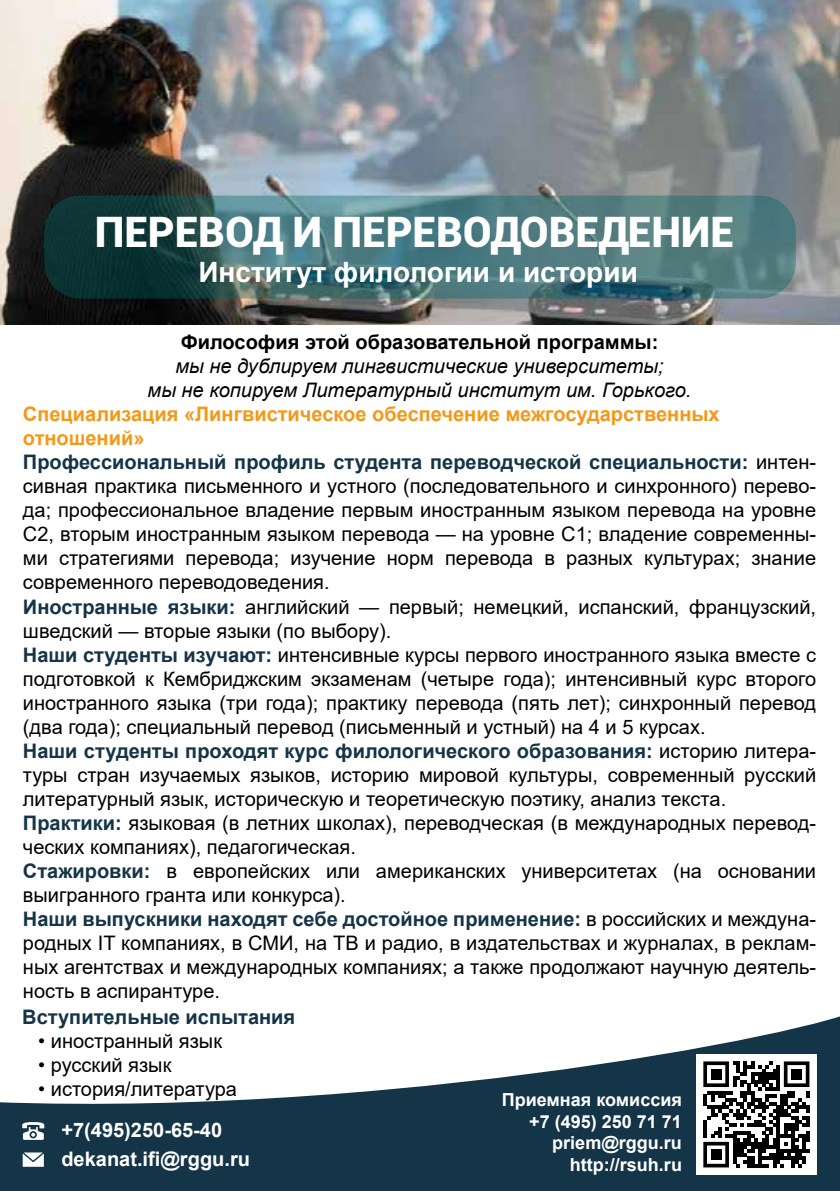
<style>
.page{position:relative;width:840px;height:1191px;background:#fff}
.page>*{position:absolute;margin:0;border:0;box-sizing:border-box;transform-origin:0 0}
.t1{font:900 42px "Roboto";color:#fff}
.t2{font:700 28px "Arial";color:#fff}
.t3{font:20px/24px "Arial";color:#000}
.t4{font:italic 20px/24px "Arial";color:#000;text-align:center}
.t5{font:700 20px "Arial";color:#000}
.t6{font:700 20px/29.4px "Arial";color:#fff}
.t7{font:700 20px "Arial";color:#143447}
.t8{font:700 18px/21.6px "Arial";color:#fff;text-align:right}
.s1{font-weight:700;color:#f49819}
.s2{font-weight:700;color:#143447}
</style>
<div class="page">
<svg style="left:0;top:1016px;width:839px;height:175px;fill:#143447"></svg>
<img style="left:0;top:0;width:839px;height:325px">
<svg style="left:22px;top:1121px;width:22px;height:18px"></svg>
<svg style="left:23px;top:1152px;width:21px;height:14px"></svg>
<svg style="left:44px;top:196px;width:751px;height:102px;background:#406b6f"></svg>
<div style="left:695px;top:1054px;width:121px;height:120px;background:#fff"></div>
<svg style="left:703px;top:1061px;width:106px;height:106px"></svg>
<div style="left:710px;top:1068px;width:11px;height:11px;background:#010101"></div>
<div style="left:790px;top:1068px;width:11px;height:11px;background:#010101"></div>
<div style="left:710px;top:1149px;width:11px;height:11px;background:#010101"></div>
<h1 class="t1" style="left:95px;top:202px;width:640px">ПЕРЕВОД И ПЕРЕВОДОВЕДЕНИЕ</h1>
<h2 class="t2" style="left:198px;top:252px;width:441px">Институт филологии и истории</h2>
<p class="t5" style="left:181px;top:328px;width:479px">Философия этой образовательной программы:</p>
<p class="t4" style="left:147px;top:355px;width:545px">мы не дублируем лингвистические университеты;<br>мы не копируем Литературный институт им. Горького.</p>
<p class="t3" style="left:23px;top:402px;width:794px"><span class="s1">Специализация «Лингвистическое обеспечение межгосударственных отношений»<br></span><span class="s2">Профессиональный профиль студента переводческой специальности:</span> интен&shy;сивная практика письменного и устного (последовательного и синхронного) перево&shy;да; профессиональное владение первым иностранным языком перевода на уровне С2, вторым иностранным языком перевода — на уровне С1; владение современны&shy;ми стратегиями перевода; изучение норм перевода в разных культурах; знание современного переводоведения.<br><span class="s2">Иностранные языки:</span> английский — первый; немецкий, испанский, французский, шведский — вторые языки (по выбору).<br><span class="s2">Наши студенты изучают:</span> интенсивные курсы первого иностранного языка вместе с подготовкой к Кембриджским экзаменам (четыре года); интенсивный курс второго иностранного языка (три года); практику перевода (пять лет); синхронный перевод (два года); специальный перевод (письменный и устный) на 4 и 5 курсах.<br><span class="s2">Наши студенты проходят курс филологического образования:</span> историю литера&shy;туры стран изучаемых языков, историю мировой культуры, современный русский литературный язык, историческую и теоретическую поэтику, анализ текста.<br><span class="s2">Практики:</span> языковая (в летних школах), переводческая (в международных перевод&shy;ческих компаниях), педагогическая.<br><span class="s2">Стажировки:</span> в европейских или американских университетах (на основании выигранного гранта или конкурса).<br><span class="s2">Наши выпускники находят себе достойное применение:</span> в российских и междуна&shy;родных IT компаниях, в СМИ, на ТВ и радио, в издательствах и журналах, в реклам&shy;ных агентствах и международных компаниях; а также продолжают научную деятель&shy;ность в аспирантуре.</p>
<p class="t7" style="left:22px;top:1002px;width:274px">Вступительные испытания</p>
<p class="t3" style="left:38px;top:1028px;width:185px">• иностранный язык</p>
<p class="t3" style="left:38px;top:1052px;width:135px">• русский язык</p>
<p class="t3" style="left:38px;top:1076px;width:200px">• история/литература</p>
<p class="t6" style="left:61px;top:1115px;width:190px">+7(495)250-65-40 dekanat.ifi@rggu.ru</p>
<p class="t8" style="left:501px;top:1089px;width:181px">Приемная комиссия +7 (495) 250 71 71 priem@rggu.ru http://rsuh.ru</p>
</div>
